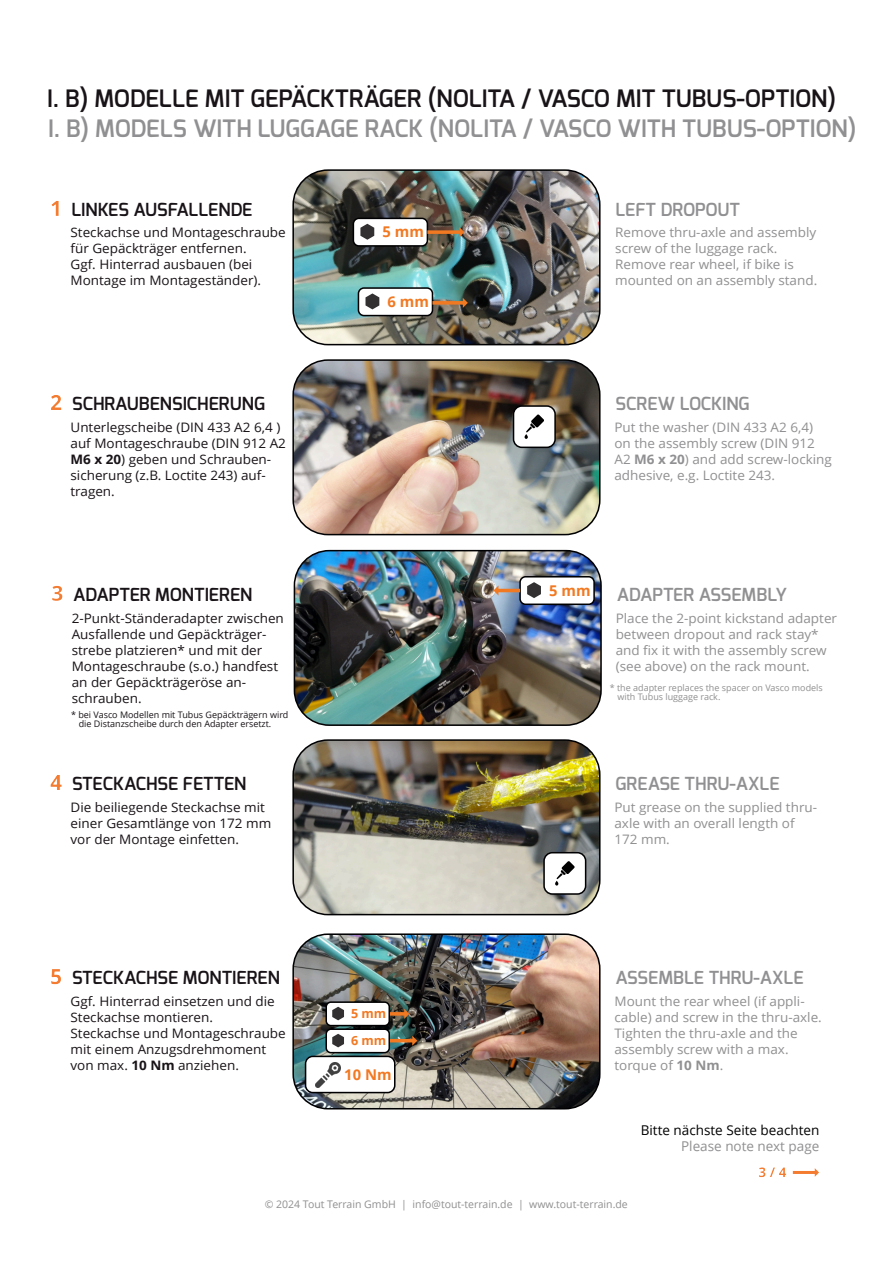
<style>
.page{position:relative;width:893px;height:1263px;background:#fff}
.page>*{position:absolute;margin:0;border:0;box-sizing:border-box;transform-origin:0 0}
.t1{font:600 24px "Exo";color:#181317}
.t2{font:600 24px "Exo";color:#908f91}
.t3{font:700 21px "Open Sans";color:#f47c31}
.t4{font:600 18px "Exo";color:#181317}
.t5{font:600 18px "Exo";color:#908f91}
.t6{font:700 14.85px "Open Sans";color:#f17922}
.t7{font:13.5px "Open Sans";color:#000001}
.t8{font:13.5px "Open Sans";color:#908f91}
.t9{font:700 13.5px "Open Sans";color:#f47c31}
.t10{font:13.05px/15.9px "Open Sans";color:#181317}
.t11{font:13.05px/15.9px "Open Sans";color:#908f91}
.t12{font:700 12.6px/27px "Open Sans";color:#f17922}
.t13{font:10.5px "Open Sans";color:#908f91}
.t14{font:9px/9px "Open Sans";color:#181317}
.t15{font:9px/9px "Open Sans";color:#908f91}
.s1{font-family:"Open Sans";font-weight:700;font-size:21px;color:#f47c31}
.s2{font-weight:700}
</style>
<div class="page">
<img style="left:293px;top:170px;width:307px;height:175px;border-radius:35px">
<div style="left:292px;top:169px;width:309px;height:176px;border:2px solid #000002;border-radius:35px"></div>
<img style="left:293px;top:360px;width:307px;height:175px;border-radius:35px">
<div style="left:292px;top:359px;width:309px;height:176px;border:2px solid #000002;border-radius:35px"></div>
<img style="left:294px;top:551px;width:307px;height:174px;border-radius:35px">
<div style="left:294px;top:550px;width:308px;height:176px;border:2px solid #000002;border-radius:35px"></div>
<img style="left:293px;top:740px;width:307px;height:174px;border-radius:35px">
<div style="left:292px;top:739px;width:309px;height:176px;border:2px solid #000002;border-radius:35px"></div>
<img style="left:293px;top:934px;width:307px;height:175px;border-radius:35px">
<div style="left:292px;top:933px;width:309px;height:176px;border:2px solid #000002;border-radius:35px"></div>
<svg style="left:793px;top:1168px;width:26px;height:9px"></svg>
<div style="left:358px;top:287px;width:75px;height:29px;background:#fff;border:2px solid #000002;border-radius:6px"></div>
<svg style="left:365px;top:293px;width:14px;height:16px"></svg>
<div style="left:519px;top:576px;width:76px;height:29px;background:#fff;border:2px solid #000002;border-radius:6px"></div>
<svg style="left:527px;top:582px;width:14px;height:16px"></svg>
<div style="left:325px;top:1001px;width:65px;height:25px;background:#fff;border:2px solid #000002;border-radius:5px"></div>
<svg style="left:332px;top:1007px;width:12px;height:13px"></svg>
<div style="left:325px;top:1028px;width:65px;height:25px;background:#fff;border:2px solid #000002;border-radius:5px"></div>
<svg style="left:332px;top:1034px;width:12px;height:13px"></svg>
<div style="left:543px;top:852px;width:43px;height:43px;background:#fff;border:2px solid #000002;border-radius:8px"></div>
<svg style="left:555px;top:861px;width:20px;height:24px"></svg>
<div style="left:305px;top:1056px;width:90px;height:37px;background:#fff;border:2px solid #000002;border-radius:7px"></div>
<img style="left:316px;top:1063px;width:24px;height:24px">
<div style="left:513px;top:405px;width:43px;height:43px;background:#fff;border:2px solid #000002;border-radius:8px"></div>
<svg style="left:525px;top:414px;width:19px;height:25px"></svg>
<div style="left:353px;top:218px;width:75px;height:29px;background:#fff;border:2px solid #000002;border-radius:6px"></div>
<svg style="left:360px;top:224px;width:14px;height:16px"></svg>
<svg style="left:432px;top:298px;width:36px;height:10px"></svg>
<svg style="left:493px;top:585px;width:27px;height:10px"></svg>
<svg style="left:390px;top:1009px;width:19px;height:10px"></svg>
<svg style="left:390px;top:1036px;width:27px;height:10px"></svg>
<svg style="left:427px;top:227px;width:37px;height:10px"></svg>
<h1 class="t1" style="left:47px;top:83px;width:790px">I. B) MODELLE MIT GEPÄCKTRÄGER (NOLITA / VASCO MIT TUBUS-OPTION)</h1>
<h1 class="t2" style="left:48px;top:113px;width:810px">I. B) MODELS WITH LUGGAGE RACK (NOLITA / VASCO WITH TUBUS-OPTION)</h1>
<h3 class="t4" style="left:50px;top:198px;width:204px"><span class="s1">1</span> LINKES AUSFALLENDE</h3>
<h3 class="t5" style="left:615px;top:198px;width:126px">LEFT DROPOUT</h3>
<p class="t10" style="left:70px;top:225px;width:217px">Steckachse und Montageschraube für Gepäckträger entfernen.<br>Ggf. Hinterrad ausbauen (bei<br>Montage im Montageständer).</p>
<p class="t6" style="left:382px;top:226px;width:43px">5 mm</p>
<p class="t11" style="left:615px;top:225px;width:204px">Remove thru-axle and assembly screw of the luggage rack.<br>Remove rear wheel, if bike is mounted on an assembly stand.</p>
<p class="t6" style="left:388px;top:295px;width:43px">6 mm</p>
<h2 class="t3" style="left:50px;top:394px;width:13px">2</h2>
<h3 class="t4" style="left:72px;top:392px;width:195px">SCHRAUBENSICHERUNG</h3>
<h3 class="t5" style="left:616px;top:392px;width:136px">SCREW LOCKING</h3>
<p class="t10" style="left:70px;top:421px;width:217px">Unterlegscheibe (DIN 433 A2 6,4 ) auf Montageschraube (DIN 912 A2<br><span class="s2">M6 x 20</span>) geben und Schrauben&shy;sicherung (z.B. Loctite 243) auf&shy;tragen.</p>
<p class="t11" style="left:614px;top:421px;width:219px">Put the washer (DIN 433 A2 6,4) on the assembly screw (DIN 912<br>A2 <span class="s2">M6 x 20</span>) and add screw-locking adhesive, e.g. Loctite 243.</p>
<h2 class="t3" style="left:51px;top:584px;width:13px">3</h2>
<h3 class="t4" style="left:73px;top:582px;width:181px">ADAPTER MONTIEREN</h3>
<p class="t6" style="left:549px;top:584px;width:43px">5 mm</p>
<h3 class="t5" style="left:617px;top:582px;width:172px">ADAPTER ASSEMBLY</h3>
<p class="t10" style="left:72px;top:611px;width:214px">2-Punkt-Ständeradapter zwischen<br>Ausfallende und Gepäckträger&shy;strebe platzieren* und mit der<br>Montageschraube (s.o.) handfest an der Gepäckträgeröse an&shy;schrauben.</p>
<p class="t11" style="left:616px;top:611px;width:223px">Place the 2-point kickstand adapter between dropout and rack stay* and fix it with the assembly screw (see above) on the rack mount.</p>
<p class="t15" style="left:617px;top:684px;width:207px;text-indent:-8px">* the adapter replaces the spacer on Vasco models with Tubus luggage rack.</p>
<p class="t14" style="left:79px;top:712px;width:211px;text-indent:-8px">* bei Vasco Modellen mit Tubus Gepäckträgern wird die Distanzscheibe durch den Adapter ersetzt.</p>
<h2 class="t3" style="left:50px;top:774px;width:13px">4</h2>
<h3 class="t4" style="left:72px;top:772px;width:176px">STECKACHSE FETTEN</h3>
<h3 class="t5" style="left:616px;top:772px;width:165px">GREASE THRU-AXLE</h3>
<p class="t10" style="left:70px;top:801px;width:202px">Die beiliegende Steckachse mit einer Gesamtlänge von 172 mm vor der Montage einfetten.</p>
<p class="t11" style="left:614px;top:801px;width:204px">Put grease on the supplied thru&shy;axle with an overall length of<br>172 mm.</p>
<h2 class="t3" style="left:50px;top:968px;width:13px">5</h2>
<h3 class="t4" style="left:72px;top:966px;width:209px">STECKACHSE MONTIEREN</h3>
<h3 class="t5" style="left:616px;top:966px;width:189px">ASSEMBLE THRU-AXLE</h3>
<p class="t10" style="left:70px;top:995px;width:217px">Ggf. Hinterrad einsetzen und die<br>Steckachse montieren.<br>Steckachse und Montageschraube mit einem Anzugsdrehmoment von max. <span class="s2">10 Nm</span> anziehen.</p>
<p class="t12" style="left:351px;top:1001px;width:37px">5 mm<br>6 mm</p>
<p class="t6" style="left:344px;top:1068px;width:49px">10 Nm</p>
<p class="t11" style="left:614px;top:995px;width:209px">Mount the rear wheel (if appli&shy;cable) and screw in the thru-axle.<br>Tighten the thru-axle and the assembly screw with a max. torque of <span class="s2">10 Nm</span>.</p>
<p class="t7" style="left:641px;top:1124px;width:180px">Bitte nächste Seite beachten</p>
<p class="t8" style="left:681px;top:1141px;width:140px">Please note next page</p>
<p class="t9" style="left:758px;top:1167px;width:30px">3 / 4</p>
<p class="t13" style="left:265px;top:1200px;width:365px">© 2024 Tout Terrain GmbH | info@tout-terrain.de | www.tout-terrain.de</p>
</div>
